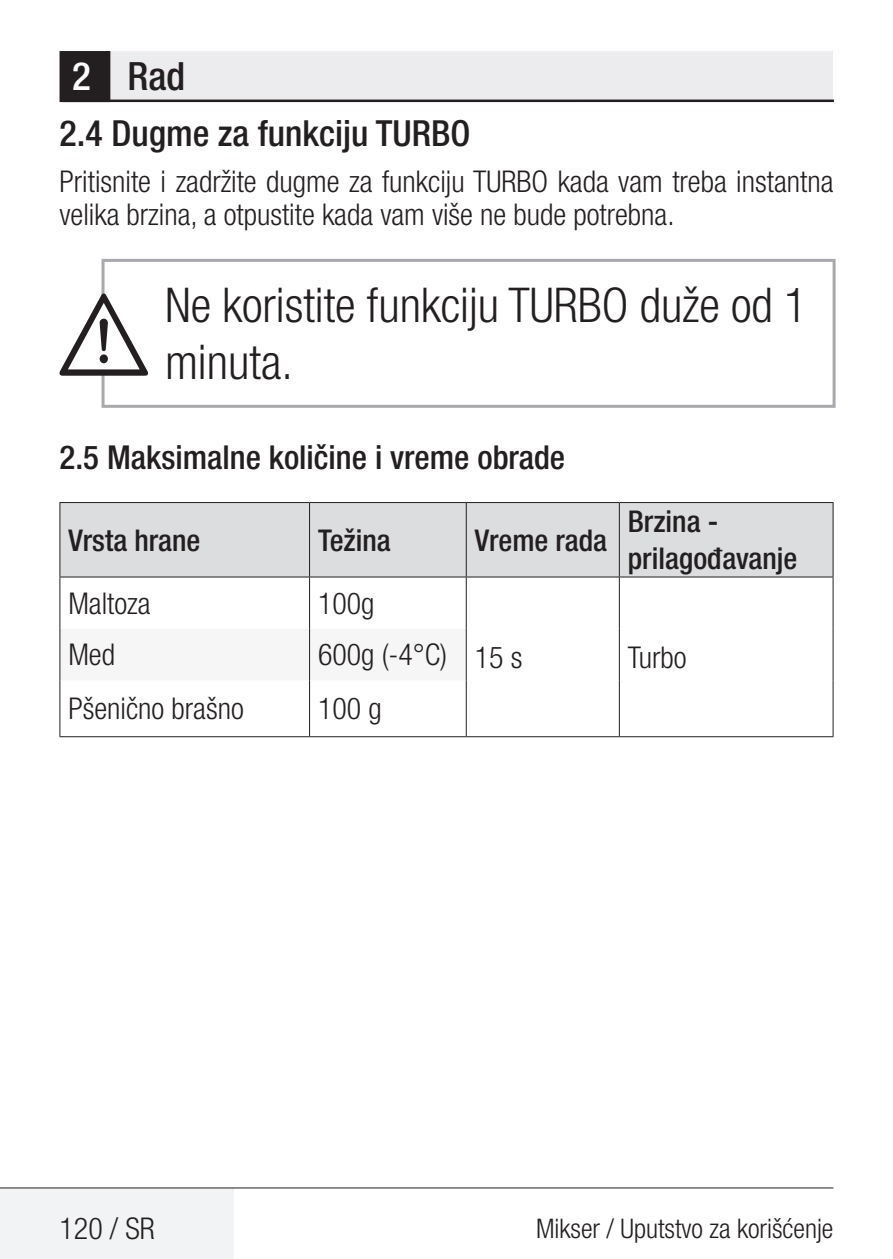
<style>
.page{position:relative;width:893px;height:1259px;background:#fff}
.page>*{position:absolute;margin:0;border:0;box-sizing:border-box;transform-origin:0 0}
.Duz_Metin_Uyari{font:300 condensed 48px/57.6px "Helvetica Neue LT Pro";color:#231f20}
.Unite_Baslik_Icerik{font:500 condensed 39px "Helvetica Neue LT Pro";color:#231f20}
.Duz_Metin{font:500 condensed 36px "Helvetica Neue LT Pro";color:#231f20}
.Alt_Baslik_Alti_Icer{font:500 condensed 33px "Helvetica Neue LT Pro";color:#231f20}
.Duz_Metin-2{font:300 condensed 30px/33px "Helvetica Neue LT Pro";color:#231f20}
.Tablo_yazı{font:300 condensed 30px "Helvetica Neue LT Pro";color:#231f20}
.Tablo_yazi_baslik{font:500 condensed 30px/36px "Helvetica Neue LT Pro";color:#231f20}
.t1{font:300 condensed 27px "Helvetica Neue LT Pro";color:#231f20}
.s1{color:#fff}
</style>
<div class="page">
<div style="left:0;top:1188px;width:234px;height:71px;background:#f2f3f4"></div>
<hr style="left:0;top:1187px;width:833px;height:1px;background:#231f20">
<div style="left:62px;top:51px;width:771px;height:50px;background:#ececee"></div>
<hr style="left:62px;top:100px;width:771px;height:2px;background:#231f20">
<div style="left:61px;top:53px;width:48px;height:48px;background:#231f20"></div>
<div style="left:60px;top:51px;width:50px;height:51px;border:3px solid #231f20"></div>
<svg style="left:101px;top:258px;width:735px;height:150px"></svg>
<svg style="left:60px;top:293px;width:88px;height:83px"></svg>
<div style="left:60px;top:503px;width:773px;height:73px;background:#dcdddf"></div>
<div style="left:60px;top:628px;width:406px;height:52px;background:#f6f6f7"></div>
<hr style="left:60px;top:502px;width:250px;height:1px;background:#231f20">
<hr style="left:59px;top:503px;width:1px;height:73px;background:#231f20">
<hr style="left:310px;top:502px;width:156px;height:1px;background:#231f20">
<hr style="left:466px;top:502px;width:153px;height:1px;background:#231f20">
<hr style="left:619px;top:502px;width:214px;height:1px;background:#231f20">
<hr style="left:833px;top:503px;width:1px;height:73px;background:#231f20">
<hr style="left:59px;top:577px;width:1px;height:51px;background:#231f20">
<hr style="left:309px;top:577px;width:1px;height:51px;background:#231f20">
<hr style="left:466px;top:577px;width:1px;height:51px;background:#231f20">
<hr style="left:619px;top:577px;width:1px;height:51px;background:#231f20">
<hr style="left:833px;top:577px;width:1px;height:51px;background:#231f20">
<hr style="left:619px;top:628px;width:1px;height:52px;background:#231f20">
<hr style="left:833px;top:628px;width:1px;height:52px;background:#231f20">
<hr style="left:619px;top:680px;width:1px;height:56px;background:#231f20">
<hr style="left:833px;top:680px;width:1px;height:56px;background:#231f20">
<hr style="left:59px;top:628px;width:1px;height:52px;background:#231f20">
<hr style="left:309px;top:628px;width:1px;height:52px;background:#231f20">
<hr style="left:466px;top:628px;width:1px;height:52px;background:#231f20">
<hr style="left:59px;top:680px;width:1px;height:56px;background:#231f20">
<hr style="left:309px;top:680px;width:1px;height:56px;background:#231f20">
<hr style="left:466px;top:680px;width:1px;height:56px;background:#231f20">
<hr style="left:309px;top:503px;width:1px;height:73px;background:#231f20">
<hr style="left:466px;top:503px;width:1px;height:73px;background:#231f20">
<hr style="left:619px;top:503px;width:1px;height:73px;background:#231f20">
<hr style="left:60px;top:576px;width:250px;height:1px;background:#231f20">
<hr style="left:310px;top:576px;width:156px;height:1px;background:#231f20">
<hr style="left:466px;top:576px;width:153px;height:1px;background:#231f20">
<hr style="left:619px;top:576px;width:214px;height:1px;background:#231f20">
<hr style="left:60px;top:736px;width:250px;height:1px;background:#231f20">
<hr style="left:310px;top:736px;width:156px;height:1px;background:#231f20">
<hr style="left:466px;top:736px;width:153px;height:1px;background:#231f20">
<hr style="left:619px;top:736px;width:214px;height:1px;background:#231f20">
<p class="Unite_Baslik_Icerik" style="left:72px;top:53px;width:115px"><span class="s1">2</span> Rad</p>
<p class="Duz_Metin" style="left:60px;top:112px;width:412px">2.4 Dugme za funkciju TURBO</p>
<p class="Duz_Metin-2" style="left:60px;top:165px;width:775px">Pritisnite i zadržite dugme za funkciju TURBO kada vam treba instantna velika brzina, a otpustite kada vam više ne bude potrebna.</p>
<p class="Duz_Metin_Uyari" style="left:165px;top:275px;width:643px">Ne koristite funkciju TURBO duže od 1 minuta.</p>
<p class="Alt_Baslik_Alti_Icer" style="left:60px;top:437px;width:507px">2.5 Maksimalne količine i vreme obrade</p>
<p class="Tablo_yazi_baslik" style="left:68px;top:521px;width:133px">Vrsta hrane</p>
<p class="Tablo_yazi_baslik" style="left:318px;top:521px;width:74px">Težina</p>
<p class="Tablo_yazi_baslik" style="left:475px;top:521px;width:134px">Vreme rada</p>
<p class="Tablo_yazi_baslik" style="left:628px;top:503px;width:171px">Brzina - prilagođavanje</p>
<p class="Tablo_yazı" style="left:68px;top:586px;width:84px">Maltoza</p>
<p class="Tablo_yazı" style="left:318px;top:586px;width:58px">100g</p>
<p class="Tablo_yazı" style="left:68px;top:637px;width:48px">Med</p>
<p class="Tablo_yazı" style="left:318px;top:637px;width:130px">600g (-4°C)</p>
<p class="Tablo_yazı" style="left:475px;top:640px;width:49px">15 s</p>
<p class="Tablo_yazı" style="left:628px;top:640px;width:60px">Turbo</p>
<p class="Tablo_yazı" style="left:68px;top:691px;width:177px">Pšenično brašno</p>
<p class="Tablo_yazı" style="left:318px;top:691px;width:65px">100 g</p>
<p class="Duz_Metin-2" style="left:60px;top:1212px;width:97px">120 / SR</p>
<p class="t1" style="left:536px;top:1213px;width:299px">Mikser / Uputstvo za korišćenje</p>
</div>
